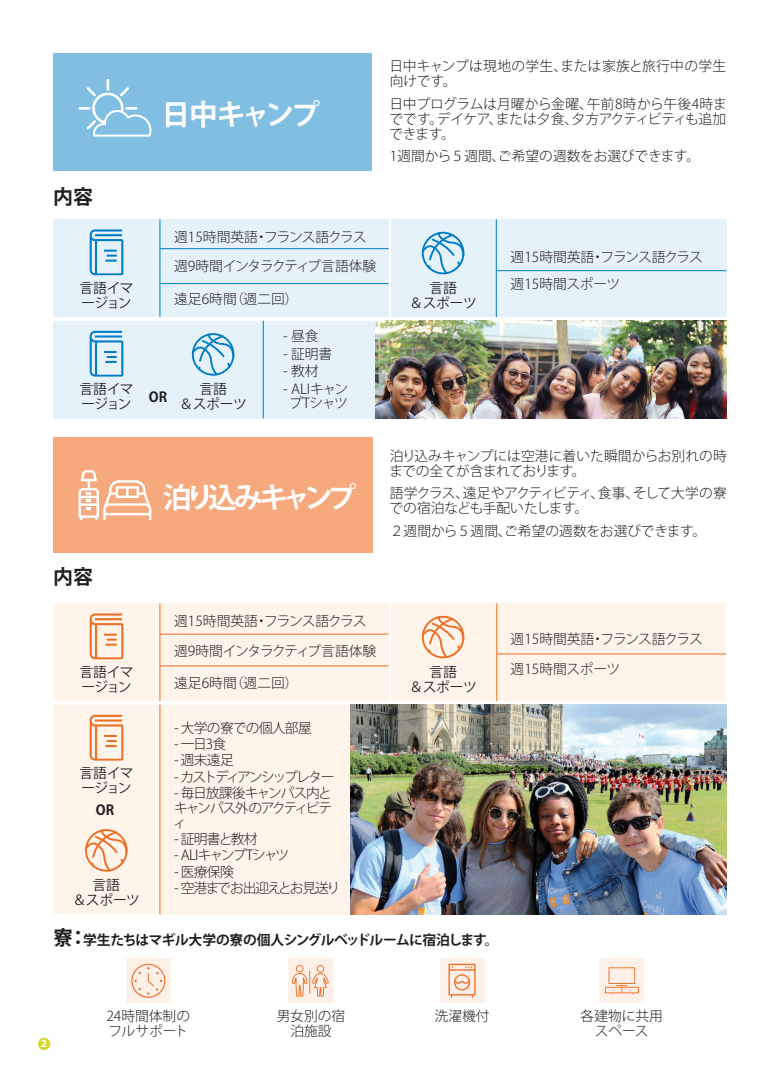
<style>
.page{position:relative;width:780px;height:1088px;background:#fff}
.page>*{position:absolute;margin:0;border:0;box-sizing:border-box;transform-origin:0 0}
.t1{font:700 28.62px "Koz Go Pr 6 N";letter-spacing:-.205em;color:#fff}
.t2{font:700 28.62px "Koz Go Pr 6 N";letter-spacing:-.15em;color:#fff}
.t3{font:700 20px "Koz Go Pr 6 N";color:#231f20}
.t4{font:300 13.75px/15px "Koz Go Pr 6 N";letter-spacing:-.02em;color:#231f20}
.t5{font:300 13.75px/15px "Koz Go Pr 6 N";color:#231f20}
.t6{font:700 13.75px "Koz Go Pr 6 N";letter-spacing:-.04em;color:#231f20}
.t7{font:13.75px/15px "Koz Go Pr 6 N";letter-spacing:-.05em;color:#231f20}
.t8{font:300 13.75px/15px "Koz Go Pr 6 N";letter-spacing:.025em;color:#231f20}
.t9{font:13.75px/15px "Koz Go Pr 6 N";letter-spacing:-.03em;color:#231f20;text-align:center}
.t10{font:300 13.75px "Koz Go Pr 6 N";letter-spacing:-.14em;color:#231f20}
.t11{font:300 13.75px "Koz Go Pr 6 N";letter-spacing:-.095em;color:#231f20}
.t12{font:300 13.75px "Koz Go Pr 6 N";letter-spacing:-.1em;color:#231f20}
.t13{font:300 13.75px "Koz Go Pr 6 N";letter-spacing:-.05em;color:#231f20}
.t14{font:700 10px "Open Sans";color:#fff}
.s1{font-size:20px}
</style>
<div class="page">
<div style="left:53px;top:53px;width:319px;height:117px;background:#80bee2"></div>
<svg style="left:78px;top:79px;width:73px;height:58px"></svg>
<div style="left:53px;top:437px;width:319px;height:116px;background:#f5a97c"></div>
<svg style="left:78px;top:470px;width:73px;height:50px"></svg>
<div style="left:53px;top:321px;width:673px;height:97px;background:#e6f2f9"></div>
<div style="left:53px;top:219px;width:336px;height:98px;background:#e6f2f9"></div>
<div style="left:391px;top:219px;width:335px;height:98px;background:#e6f2f9"></div>
<svg style="left:90px;top:229px;width:33px;height:46px"></svg>
<svg style="left:90px;top:331px;width:33px;height:46px"></svg>
<svg style="left:422px;top:232px;width:42px;height:42px"></svg>
<svg style="left:192px;top:333px;width:42px;height:43px"></svg>
<hr style="left:160px;top:248px;width:228px;height:1px;background:#007dc5">
<hr style="left:160px;top:283px;width:228px;height:1px;background:#007dc5">
<hr style="left:496px;top:219px;width:1px;height:98px;background:#007dc5">
<hr style="left:160px;top:219px;width:1px;height:98px;background:#007dc5">
<hr style="left:263px;top:321px;width:1px;height:97px;background:#007dc5">
<hr style="left:496px;top:270px;width:230px;height:1px;background:#007dc5">
<img style="left:375px;top:321px;width:351px;height:97px">
<div style="left:126px;top:958px;width:45px;height:45px;background:#fdf0e9"></div>
<svg style="left:131px;top:964px;width:34px;height:34px"></svg>
<div style="left:440px;top:958px;width:44px;height:45px;background:#fdf0e9"></div>
<svg style="left:448px;top:964px;width:27px;height:34px"></svg>
<div style="left:599px;top:958px;width:45px;height:45px;background:#fdf0e9"></div>
<svg style="left:604px;top:967px;width:35px;height:28px"></svg>
<div style="left:288px;top:958px;width:44px;height:45px;background:#fdf0e9"></div>
<svg style="left:292px;top:965px;width:37px;height:31px"></svg>
<div style="left:53px;top:603px;width:107px;height:98px;background:#fef4e9"></div>
<div style="left:160px;top:603px;width:229px;height:98px;background:#fef4e9"></div>
<div style="left:160px;top:705px;width:566px;height:209px;background:#fef4e9"></div>
<div style="left:53px;top:760px;width:107px;height:89px;background:#fef4e9"></div>
<hr style="left:160px;top:603px;width:1px;height:98px;background:#ed6f25">
<div style="left:496px;top:603px;width:230px;height:98px;background:#fef4e9"></div>
<hr style="left:496px;top:654px;width:230px;height:1px;background:#ed6f25">
<svg style="left:90px;top:613px;width:33px;height:46px"></svg>
<div style="left:53px;top:705px;width:107px;height:97px;background:#fef4e9"></div>
<svg style="left:90px;top:715px;width:33px;height:45px"></svg>
<div style="left:391px;top:603px;width:105px;height:98px;background:#fef4e9"></div>
<svg style="left:422px;top:616px;width:42px;height:42px"></svg>
<div style="left:53px;top:816px;width:107px;height:98px;background:#fef4e9"></div>
<svg style="left:85px;top:829px;width:42px;height:43px"></svg>
<hr style="left:496px;top:603px;width:1px;height:98px;background:#ed6f25">
<hr style="left:160px;top:705px;width:1px;height:209px;background:#ed6f25">
<img style="left:350px;top:705px;width:376px;height:209px">
<hr style="left:160px;top:634px;width:228px;height:1px;background:#ed6f25">
<hr style="left:160px;top:665px;width:228px;height:1px;background:#ed6f25">
<div style="left:38px;top:1038px;width:12px;height:12px;background:#d5da2f;border-radius:50%"></div>
<h2 class="t3" style="left:53px;top:185px;width:41px">内容</h2>
<p class="t7" style="left:79px;top:281px;width:56px">言語イマージョン</p>
<p class="t7" style="left:79px;top:382px;width:56px">言語イマージョン</p>
<h1 class="t2" style="left:161px;top:98px;width:160px">日中キャンプ</h1>
<p class="t8" style="left:389px;top:59px;width:338px">日中キャンプは現地の学生、または家族と旅行中の学生向けです。</p>
<p class="t4" style="left:389px;top:96px;width:339px;text-align:justify">日中プログラムは月曜から金曜、午前8時から午後4時までです。デイケア、または夕食、夕方アクティビティも追加できます。</p>
<p class="t5" style="left:390px;top:149px;width:311px">1週間から５週間、ご希望の週数をお選びできます。</p>
<p class="t4" style="left:174px;top:222px;width:203px;line-height:29.8px">週15時間英語・フランス語クラス週9時間インタラクティブ言語体験</p>
<p class="t5" style="left:174px;top:291px;width:126px">遠足6時間（週二回）</p>
<p class="t4" style="left:283px;top:329px;width:37px">- 昼食</p>
<p class="t4" style="left:283px;top:346px;width:51px">- 証明書</p>
<p class="t4" style="left:283px;top:364px;width:37px">- 教材</p>
<p class="t4" style="left:283px;top:381px;width:67px">- ALIキャン</p>
<p class="t9" style="left:179px;top:382px;width:69px">言語<br>＆スポーツ</p>
<p class="t6" style="left:149px;top:389px;width:20px">OR</p>
<p class="t4" style="left:289px;top:396px;width:61px">プTシャツ</p>
<p class="t9" style="left:409px;top:281px;width:69px">言語<br>＆スポーツ</p>
<p class="t4" style="left:510px;top:244px;width:194px;line-height:27px">週15時間英語・フランス語クラス週15時間スポーツ</p>
<h2 class="t3" style="left:53px;top:566px;width:41px">内容</h2>
<p class="t7" style="left:79px;top:665px;width:56px">言語イマージョン</p>
<p class="t7" style="left:79px;top:766px;width:56px">言語イマージョン</p>
<p class="t6" style="left:96px;top:802px;width:20px">OR</p>
<p class="t9" style="left:73px;top:878px;width:69px">言語<br>＆スポーツ</p>
<h1 class="t1" style="left:163px;top:481px;width:195px">泊り込みキャンプ</h1>
<p class="t4" style="left:389px;top:448px;width:339px">泊り込みキャンプには空港に着いた瞬間からお別れの時までの全てが含まれております。</p>
<p class="t4" style="left:389px;top:486px;width:339px">語学クラス、遠足やアクティビティ、食事、そして大学の寮での宿泊なども手配いたします。</p>
<p class="t5" style="left:390px;top:523px;width:318px">２週間から５週間、ご希望の週数をお選びできます。</p>
<p class="t4" style="left:174px;top:613px;width:194px">週15時間英語・フランス語クラス</p>
<p class="t4" style="left:174px;top:644px;width:203px">週9時間インタラクティブ言語体験</p>
<p class="t5" style="left:174px;top:675px;width:126px">遠足6時間（週二回）</p>
<p class="t13" style="left:174px;top:720px;width:139px">- 大学の寮での個人部屋</p>
<p class="t4" style="left:174px;top:737px;width:54px">- 一日3食</p>
<p class="t4" style="left:174px;top:753px;width:61px">- 週末遠足</p>
<p class="t10" style="left:174px;top:769px;width:162px">- カストディアンシップレター</p>
<p class="t4" style="left:173px;top:786px;width:161px;text-align:justify">- 毎日放課後キャンパス内とキャンパス外のアクティビティ</p>
<p class="t4" style="left:174px;top:832px;width:85px">- 証明書と教材</p>
<p class="t12" style="left:174px;top:848px;width:116px">- ALIキャンプTシャツ</p>
<p class="t4" style="left:174px;top:864px;width:61px">- 医療保険</p>
<p class="t11" style="left:174px;top:880px;width:167px">- 空港までお出迎えとお見送り</p>
<p class="t9" style="left:409px;top:665px;width:69px">言語<br>＆スポーツ</p>
<p class="t4" style="left:510px;top:625px;width:194px;line-height:29.8px">週15時間英語・フランス語クラス週15時間スポーツ</p>
<p class="t6" style="left:53px;top:932px;width:447px"><span class="s1">寮：</span>学生たちはマギル大学の寮の個人シングルベッドルームに宿泊します。</p>
<p class="t14" style="left:41px;top:1037px;width:7px">2</p>
<p class="t5" style="left:106px;top:1009px;width:85px">24時間体制のフルサポート</p>
<p class="t5" style="left:277px;top:1009px;width:70px;text-align:center">男女別の宿泊施設</p>
<p class="t4" style="left:580px;top:1009px;width:84px;text-align:center">各建物に共用スペース</p>
<p class="t4" style="left:434px;top:1009px;width:56px">洗濯機付</p>
</div>
